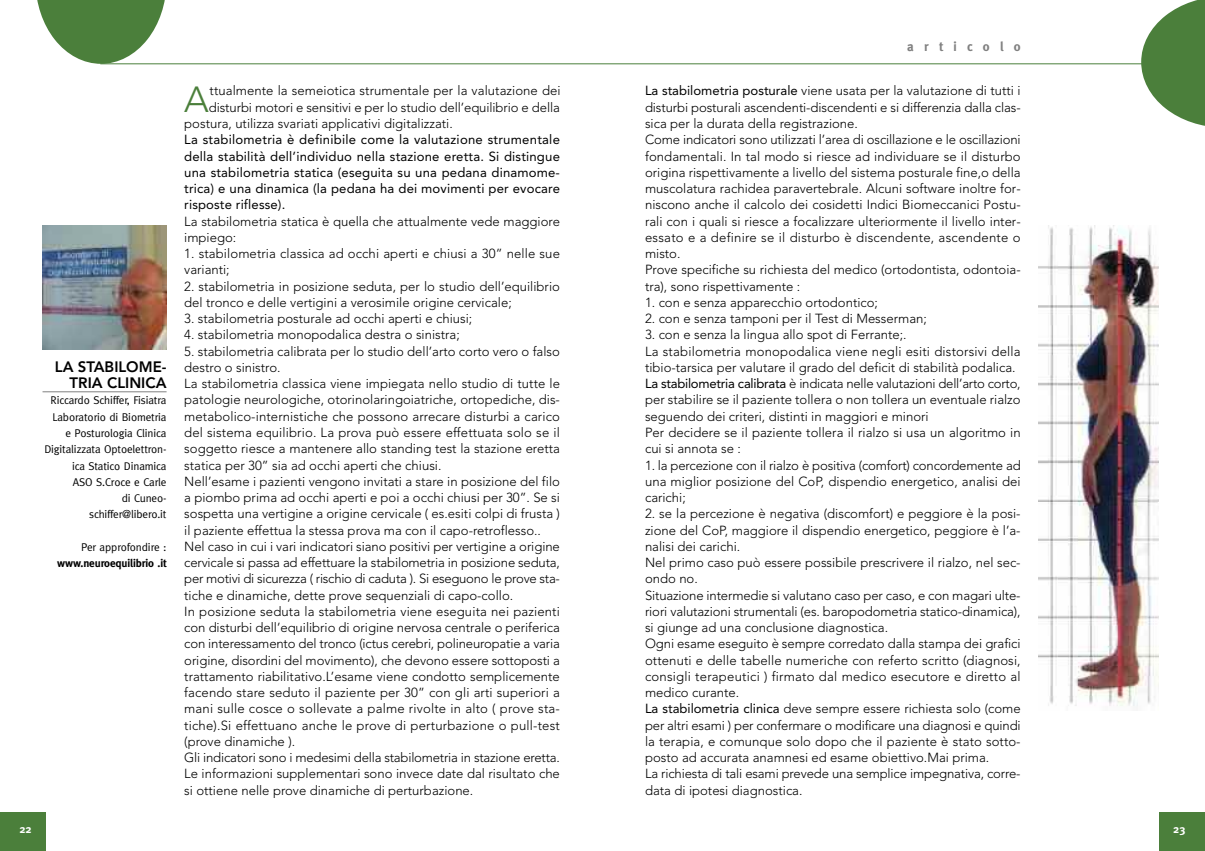
<style>
.page{position:relative;width:1205px;height:851px;background:#fff}
.page>*{position:absolute;margin:0;border:0;box-sizing:border-box;transform-origin:0 0}
.t1{font:300 36px "Avenir";color:#4b7f3b}
.t2{font:800 15px/16.2px "Avenir";color:#000;text-align:right}
.t3{font:300 13.12px/16.2px "Avenir";color:#000}
.t4{font:13.12px/16.2px "Avenir";letter-spacing:.01em;color:#000;text-align:justify}
.t5{font:700 13.12px "Meta";letter-spacing:.785em;color:#808080}
.t6{font:11.25px/16.2px "Meta";letter-spacing:-.01em;color:#000;text-align:right}
.t7{font:700 11.25px "Meta";letter-spacing:-.01em;color:#000}
.t8{font:700 11.25px "Meta";color:#fff}
.s1{font-weight:400}
</style>
<div class="page">
<div style="left:1159px;top:811px;width:46px;height:39px;background:#4b7f3b"></div>
<svg style="left:1141px;top:0;width:64px;height:126px"></svg>
<hr style="left:43px;top:391px;width:124px;height:1px;background:#808080">
<div style="left:0;top:811px;width:46px;height:39px;background:#4b7f3b"></div>
<hr style="left:100px;top:63px;width:1052px;height:1px;background:#4b7f3b">
<svg style="left:37px;top:0;width:130px;height:64px"></svg>
<img style="left:1038px;top:225px;width:121px;height:482px">
<img style="left:43px;top:225px;width:124px;height:124px">
<p class="t2" style="left:55px;top:360px;width:113px">LA STABILOME-<br>TRIA CLINICA</p>
<p class="t6" style="left:44px;top:392px;width:124px">Riccardo Schiffer, Fisiatra<br>Laboratorio di Biometria e Posturologia Clinica<br>Digitalizzata Optoelettron&shy;ica Statico Dinamica<br>ASO S.Croce e Carle<br>di Cuneo&shy;schiffer@libero.it</p>
<p class="t6" style="left:81px;top:538px;width:87px">Per approfondire :</p>
<p class="t7" style="left:57px;top:556px;width:111px">www.neuroequilibrio .it</p>
<p class="t8" style="left:20px;top:822px;width:14px">22</p>
<h1 class="t1" style="left:184px;top:84px;width:26px">A</h1>
<p class="t3" style="left:210px;top:84px;width:353px">ttualmente la semeiotica strumentale per la valutazione dei</p>
<p class="t3" style="left:209px;top:100px;width:353px">disturbi motori e sensitivi e per lo studio dell’equilibrio e della</p>
<p class="t3" style="left:184px;top:116px;width:270px">postura, utilizza svariati applicativi digitalizzati.</p>
<p class="t4" style="left:184px;top:133px;width:377px">La stabilometria è definibile come la valutazione strumentale della stabilità dell’individuo nella stazione eretta. Si distingue una stabilometria statica (eseguita su una pedana dinamome&shy;trica) e una dinamica (la pedana ha dei movimenti per evocare risposte riflesse).</p>
<p class="t3" style="left:184px;top:214px;width:377px">La stabilometria statica è quella che attualmente vede maggiore impiego:</p>
<p class="t3" style="left:184px;top:246px;width:377px">1. stabilometria classica ad occhi aperti e chiusi a 30” nelle sue varianti;</p>
<p class="t3" style="left:184px;top:279px;width:377px">2. stabilometria in posizione seduta, per lo studio dell’equilibrio del tronco e delle vertigini a verosimile origine cervicale;</p>
<p class="t3" style="left:184px;top:311px;width:290px">3. stabilometria posturale ad occhi aperti e chiusi;</p>
<p class="t3" style="left:184px;top:328px;width:277px">4. stabilometria monopodalica destra o sinistra;</p>
<p class="t3" style="left:184px;top:344px;width:377px">5. stabilometria calibrata per lo studio dell’arto corto vero o falso destro o sinistro.<br>La stabilometria classica viene impiegata nello studio di tutte le patologie neurologiche, otorinolaringoiatriche, ortopediche, dis&shy;metabolico-internistiche che possono arrecare disturbi a carico del sistema equilibrio. La prova può essere effettuata solo se il soggetto riesce a mantenere allo standing test la stazione eretta statica per 30” sia ad occhi aperti che chiusi.<br>Nell’esame i pazienti vengono invitati a stare in posizione del filo a piombo prima ad occhi aperti e poi a occhi chiusi per 30”. Se si sospetta una vertigine a origine cervicale ( es.esiti colpi di frusta ) il paziente effettua la stessa prova ma con il capo-retroflesso..<br>Nel caso in cui i vari indicatori siano positivi per vertigine a origine cervicale si passa ad effettuare la stabilometria in posizione seduta, per motivi di sicurezza ( rischio di caduta ). Si eseguono le prove sta&shy;tiche e dinamiche, dette prove sequenziali di capo-collo.<br>In posizione seduta la stabilometria viene eseguita nei pazienti con disturbi dell’equilibrio di origine nervosa centrale o periferica con interessamento del tronco (ictus cerebri, polineuropatie a varia origine, disordini del movimento), che devono essere sottoposti a trattamento riabilitativo.L’esame viene condotto semplicemente facendo stare seduto il paziente per 30” con gli arti superiori a mani sulle cosce o sollevate a palme rivolte in alto ( prove sta&shy;tiche).Si effettuano anche le prove di perturbazione o pull-test (prove dinamiche ).<br>Gli indicatori sono i medesimi della stabilometria in stazione eretta.<br>Le informazioni supplementari sono invece date dal risultato che si ottiene nelle prove dinamiche di perturbazione.</p>
<p class="t5" style="left:907px;top:39px;width:115px">articolo</p>
<p class="t3" style="left:645px;top:84px;width:377px"><span class="s1">La stabilometria posturale</span> viene usata per la valutazione di tutti i disturbi posturali ascendenti-discendenti e si differenzia dalla clas&shy;sica per la durata della registrazione.<br>Come indicatori sono utilizzati l’area di oscillazione e le oscillazioni fondamentali. In tal modo si riesce ad individuare se il disturbo origina rispettivamente a livello del sistema posturale fine,o della muscolatura rachidea paravertebrale. Alcuni software inoltre for&shy;niscono anche il calcolo dei cosidetti Indici Biomeccanici Postu&shy;rali con i quali si riesce a focalizzare ulteriormente il livello inter&shy;essato e a definire se il disturbo è discendente, ascendente o misto.<br>Prove specifiche su richiesta del medico (ortodontista, odontoia&shy;tra), sono rispettivamente :</p>
<p class="t3" style="left:645px;top:295px;width:234px">1. con e senza apparecchio ortodontico;</p>
<p class="t3" style="left:645px;top:311px;width:283px">2. con e senza tamponi per il Test di Messerman;</p>
<p class="t3" style="left:645px;top:328px;width:377px">3. con e senza la lingua allo spot di Ferrante;.<br>La stabilometria monopodalica viene negli esiti distorsivi della tibio-tarsica per valutare il grado del deficit di stabilità podalica.<br><span class="s1">La stabilometria calibrata</span> è indicata nelle valutazioni dell’arto corto, per stabilire se il paziente tollera o non tollera un eventuale rialzo seguendo dei criteri, distinti in maggiori e minori<br>Per decidere se il paziente tollera il rialzo si usa un algoritmo in cui si annota se :</p>
<p class="t3" style="left:645px;top:458px;width:377px;text-align:justify">1. la percezione con il rialzo è positiva (comfort) concordemente ad una miglior posizione del CoP, dispendio energetico, analisi dei carichi;</p>
<p class="t3" style="left:645px;top:506px;width:377px">2. se la percezione è negativa (discomfort) e peggiore è la posi&shy;zione del CoP, maggiore il dispendio energetico, peggiore è l’a&shy;nalisi dei carichi.<br>Nel primo caso può essere possibile prescrivere il rialzo, nel sec&shy;ondo no.<br>Situazione intermedie si valutano caso per caso, e con magari ulte&shy;riori valutazioni strumentali (es. baropodometria statico-dinamica), si giunge ad una conclusione diagnostica.<br>Ogni esame eseguito è sempre corredato dalla stampa dei grafici ottenuti e delle tabelle numeriche con referto scritto (diagnosi, consigli terapeutici ) firmato dal medico esecutore e diretto al medico curante.<br><span class="s1">La stabilometria clinica</span> deve sempre essere richiesta solo (come per altri esami ) per confermare o modificare una diagnosi e quindi la terapia, e comunque solo dopo che il paziente è stato sotto&shy;posto ad accurata anamnesi ed esame obiettivo.Mai prima.<br>La richiesta di tali esami prevede una semplice impegnativa, corre&shy;data di ipotesi diagnostica.</p>
<p class="t8" style="left:1173px;top:822px;width:14px">23</p>
</div>
